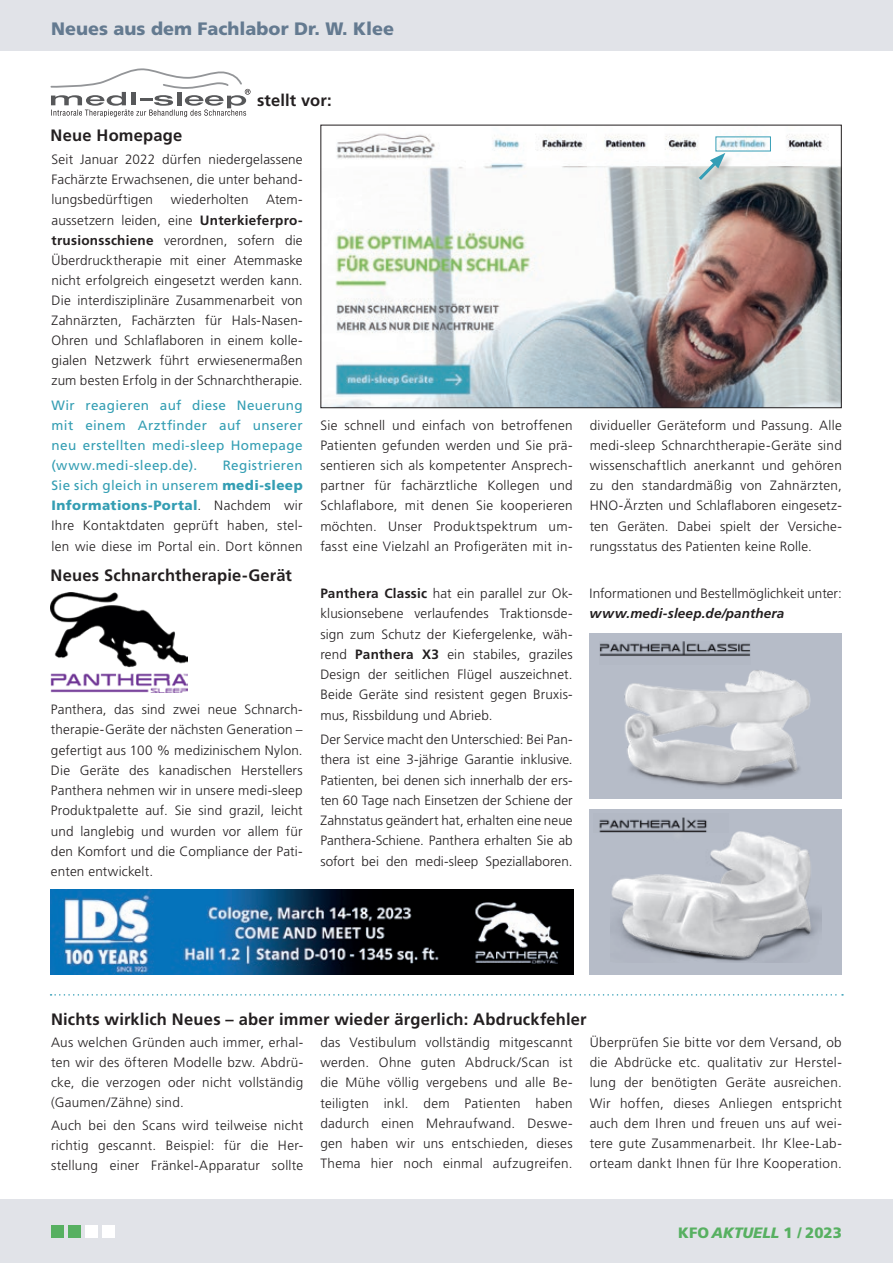
<style>
.page{position:relative;width:893px;height:1263px;background:#fff}
.page>*{position:absolute;margin:0;border:0;box-sizing:border-box;transform-origin:0 0}
.t1{font:900 18px "Frutiger LT Std";color:#647a90}
.t2{font:700 16.5px "Frutiger LT Std";letter-spacing:.01em;color:#231f20}
.t3{font:900 15px "Frutiger LT Std";color:#57b061}
.t4{font:300 13.5px/20.2px "Frutiger LT Std";letter-spacing:.015em;color:#231f20;text-align:justify}
.t5{font:13.5px/20.1px "Frutiger LT Std";letter-spacing:.03em;color:#349eb3;text-align:justify}
.t6{font:italic 700 13.5px "Frutiger LT Std";letter-spacing:.01em;color:#231f20}
.s1{font-weight:700}
.s2{font-weight:400;color:#349eb3}
.s3{font-weight:900;color:#349eb3}
.s4{font-style:italic}
</style>
<div class="page">
<div style="left:0;top:0;width:893px;height:51px;background:#e1e3e8"></div>
<div style="left:0;top:1199px;width:893px;height:64px;background:#e1e3e8"></div>
<div style="left:51px;top:1225px;width:13px;height:12px;background:#57b061"></div>
<div style="left:68px;top:1225px;width:13px;height:12px;background:#57b061"></div>
<div style="left:102px;top:1225px;width:13px;height:12px;background:#fff"></div>
<div style="left:85px;top:1225px;width:13px;height:12px;background:#fff"></div>
<div style="left:590px;top:633px;width:252px;height:165px;background:#b6bcc8"></div>
<div style="left:590px;top:809px;width:252px;height:166px;background:#b6bcc8"></div>
<img style="left:611px;top:831px;width:210px;height:128px">
<img style="left:624px;top:670px;width:187px;height:118px">
<hr style="left:892px;top:77px;width:1px;height:34px;background:#57b061">
<svg style="left:51px;top:68px;width:200px;height:49px"></svg>
<img style="left:322px;top:133px;width:518px;height:273px">
<div style="left:320px;top:125px;width:522px;height:283px;border:1px solid #231f20"></div>
<div style="left:699px;top:153px;width:35px;height:35px;background:#231f20;opacity:.2"></div>
<svg style="left:696px;top:153px;width:29px;height:30px"></svg>
<img style="left:51px;top:593px;width:136px;height:99px">
<img style="left:51px;top:890px;width:522px;height:85px">
<img style="left:600px;top:641px;width:150px;height:15px">
<img style="left:599px;top:817px;width:129px;height:15px">
<svg style="left:51px;top:994px;width:792px;height:1px"></svg>
<h1 class="t1" style="left:51px;top:18px;width:345px">Neues aus dem Fachlabor Dr. W. Klee</h1>
<p class="t2" style="left:51px;top:126px;width:133px">Neue Homepage</p>
<p class="t2" style="left:257px;top:90px;width:76px">stellt vor:</p>
<p class="t4" style="left:52px;top:150px;width:253px">Seit Januar 2022 dürfen niedergelassene Fachärzte Erwachsenen, die unter behand&shy;lungsbedürftigen</p>
<p class="t4" style="left:171px;top:190px;width:79px">wiederholten</p>
<p class="t4" style="left:52px;top:190px;width:253px;text-indent:215px">Atem&shy;aussetzern leiden, eine <span class="s1">Unterkieferpro&shy;trusionsschiene</span> verordnen, sofern die Überdrucktherapie mit einer Atemmaske nicht erfolgreich eingesetzt werden kann.<br>Die interdisziplinäre Zusammenarbeit von Zahnärzten, Fachärzten für Hals-Nasen-Ohren und Schlaflaboren in einem kolle&shy;gialen Netzwerk führt erwiesenermaßen zum besten Erfolg in der Schnarchtherapie.</p>
<p class="t5" style="left:52px;top:395px;width:253px">Wir reagieren auf diese Neuerung mit einem Arztfinder auf unserer neu erstellten medi-sleep Homepage (www.medi-sleep.de).</p>
<p class="t4" style="left:52px;top:456px;width:253px;text-indent:171px"><span class="s2">Registrieren Sie sich gleich in unserem</span> <span class="s3">medi-sleep Informations-Portal</span>. Nachdem wir Ihre Kontaktdaten geprüft haben, stel&shy;len wie diese im Portal ein. Dort können</p>
<p class="t2" style="left:51px;top:565px;width:243px">Neues Schnarchtherapie-Gerät</p>
<p class="t4" style="left:51px;top:700px;width:253px">Panthera, das sind zwei neue Schnarch&shy;therapie-Geräte der nächsten Generation – gefertigt aus 100 % medizinischem Nylon.<br>Die Geräte des kanadischen Herstellers Panthera nehmen wir in unsere medi-sleep Produktpalette auf. Sie sind grazil, leicht und langlebig und wurden vor allem für den Komfort und die Compliance der Pati&shy;enten entwickelt.</p>
<p class="t4" style="left:320px;top:415px;width:254px">Sie schnell und einfach von betroffenen Patienten gefunden werden und Sie prä&shy;sentieren sich als kompetenter Ansprech&shy;partner für fachärztliche Kollegen und Schlaflabore, mit denen Sie kooperieren möchten. Unser Produktspektrum um&shy;fasst eine Vielzahl an Profigeräten mit in-</p>
<p class="t4" style="left:320px;top:583px;width:254px"><span class="s1">Panthera Classic</span> hat ein parallel zur Ok&shy;klusionsebene verlaufendes Traktionsde&shy;sign zum Schutz der Kiefergelenke, wäh&shy;rend <span class="s1">Panthera X3</span> ein stabiles, graziles Design der seitlichen Flügel auszeichnet.<br>Beide Geräte sind resistent gegen Bruxis&shy;mus, Rissbildung und Abrieb.</p>
<p class="t4" style="left:320px;top:729px;width:254px">Der Service macht den Unterschied: Bei Pan&shy;thera ist eine 3-jährige Garantie inklusive.<br>Patienten, bei denen sich innerhalb der ers&shy;ten 60 Tage nach Einsetzen der Schiene der Zahnstatus geändert hat, erhalten eine neue Panthera-Schiene. Panthera erhalten Sie ab sofort bei den medi-sleep Speziallaboren.</p>
<p class="t4" style="left:590px;top:415px;width:254px">dividueller Geräteform und Passung. Alle medi-sleep Schnarchtherapie-Geräte sind wissenschaftlich anerkannt und gehören zu den standardmäßig von Zahnärzten, HNO-Ärzten und Schlaflaboren eingesetz&shy;ten Geräten. Dabei spielt der Versiche&shy;rungsstatus des Patienten keine Rolle.</p>
<p class="t4" style="left:590px;top:583px;width:254px">Informationen und Bestellmöglichkeit unter:</p>
<p class="t6" style="left:590px;top:606px;width:196px">www.medi-sleep.de/panthera</p>
<p class="t2" style="left:51px;top:1009px;width:537px">Nichts wirklich Neues – aber immer wieder ärgerlich: Abdruckfehler</p>
<p class="t4" style="left:51px;top:1032px;width:254px">Aus welchen Gründen auch immer, erhal&shy;ten wir des öfteren Modelle bzw. Abdrü&shy;cke, die verzogen oder nicht vollständig (Gaumen/Zähne) sind.</p>
<p class="t4" style="left:51px;top:1115px;width:254px">Auch bei den Scans wird teilweise nicht richtig gescannt. Beispiel: für die Her&shy;stellung einer Fränkel-Apparatur sollte</p>
<p class="t4" style="left:320px;top:1032px;width:254px">das Vestibulum vollständig mitgescannt werden. Ohne guten Abdruck/Scan ist die Mühe völlig vergebens und alle Be&shy;teiligten inkl. dem Patienten haben dadurch einen Mehraufwand. Deswe&shy;gen haben wir uns entschieden, dieses Thema hier noch einmal aufzugreifen.</p>
<p class="t4" style="left:590px;top:1032px;width:254px">Überprüfen Sie bitte vor dem Versand, ob die Abdrücke etc. qualitativ zur Herstel&shy;lung der benötigten Geräte ausreichen.<br>Wir hoffen, dieses Anliegen entspricht auch dem Ihren und freuen uns auf wei&shy;tere gute Zusammenarbeit. Ihr Klee-Lab&shy;orteam dankt Ihnen für Ihre Kooperation.</p>
<p class="t3" style="left:678px;top:1223px;width:165px">KFO <span class="s4">AKTUELL</span> 1 / 2023</p>
</div>
